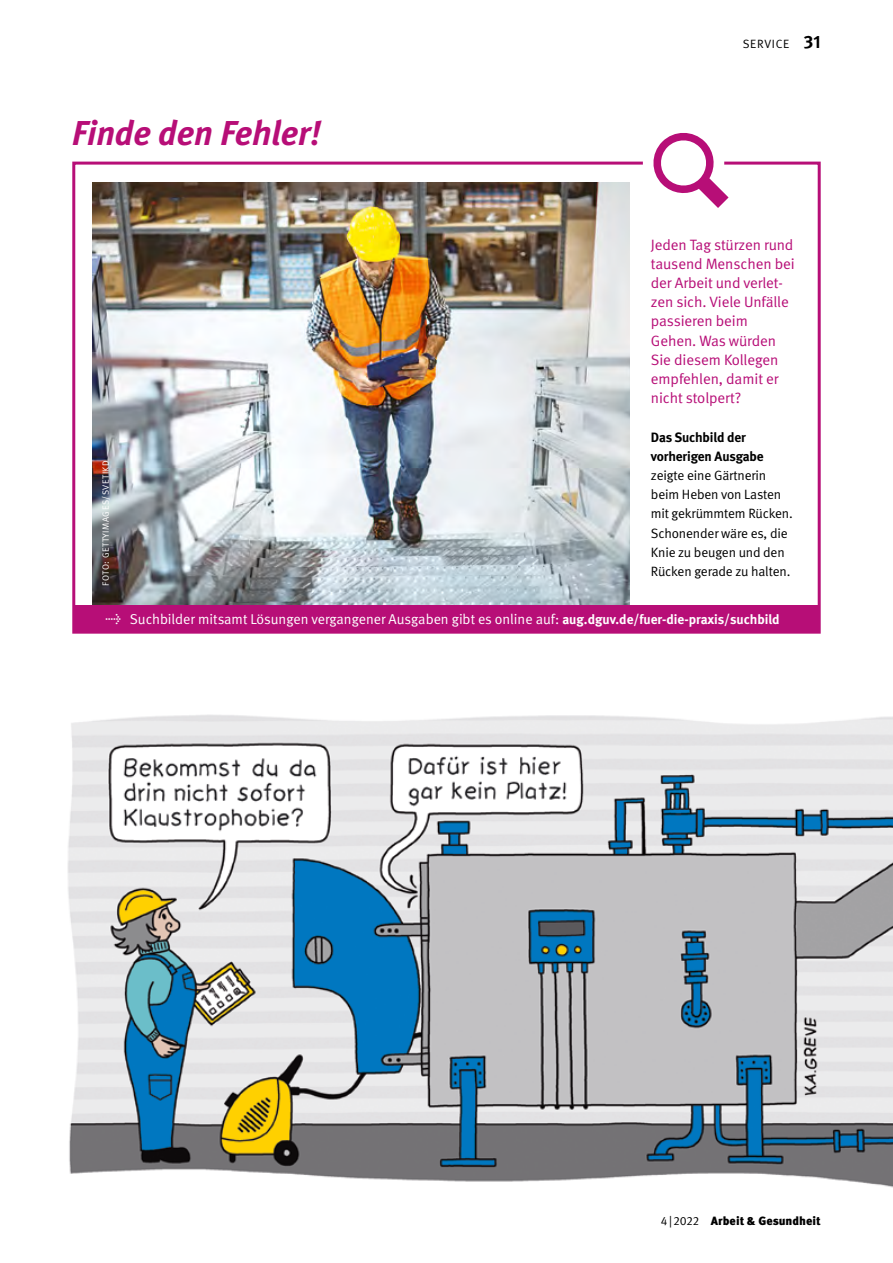
<style>
.page{position:relative;width:893px;height:1263px;background:#fff}
.page>*{position:absolute;margin:0;border:0;box-sizing:border-box;transform-origin:0 0}
._01-Info-Head{font:italic 700 34.5px "DGUV Meta";color:#b70e77}
._04-Info-Text{font:15px/19.2px "DGUV Meta";letter-spacing:-.005em;color:#b70e77}
.Webhinweis-Text{font:14.25px "DGUV Meta";color:#fff}
.Info_Suchbild_Auflös{font:13.5px/19.2px "DGUV Meta";letter-spacing:-.01em;color:#000}
.t1{font:900 12px "Meta Pro";color:#000}
.t2{font:12px "DGUV Meta";letter-spacing:.06em;color:#000}
._06-BU{font:9px "DGUV Meta";letter-spacing:.06em;color:#fff}
.s1{font-weight:700;font-size:18px}
.s2{font-weight:700}
.s3{font-size:18px}
.s4{font-weight:700;font-size:13.5px}
.s5{font-family:"DGUV Meta";font-weight:400}
</style>
<div class="page">
<img style="left:67px;top:714px;width:826px;height:474px">
<img style="left:92px;top:182px;width:537px;height:423px">
<div style="left:72px;top:162px;width:749px;height:472px;border:3px solid #b70e77"></div>
<div style="left:73px;top:605px;width:747px;height:27px;background:#b70e77"></div>
<div style="left:643px;top:122px;width:81px;height:81px;background:#fff;border-radius:50%"></div>
<svg style="left:653px;top:133px;width:75px;height:75px"></svg>
<p class="_01-Info-Head" style="left:72px;top:113px;width:250px">Finde den Fehler!</p>
<p class="t2" style="left:743px;top:37px;width:79px">SERVICE <span class="s1">31</span></p>
<p class="_04-Info-Text" style="left:651px;top:235px;width:145px">Jeden Tag stürzen rund tausend Menschen bei der Arbeit und verlet&shy;zen sich. Viele Unfälle passieren beim<br>Gehen. Was würden<br>Sie diesem Kollegen empfehlen, damit er nicht stolpert?</p>
<p class="Info_Suchbild_Auflös" style="left:651px;top:428px;width:143px"><span class="s2">Das Suchbild der vorherigen Ausgabe </span>zeigte eine Gärtnerin beim Heben von Lasten mit gekrümmtem Rücken.<br>Schonender wäre es, die<br>Knie zu beugen und den<br>Rücken gerade zu halten.</p>
<p class="_06-BU" style="left:101px;top:586px;width:127px;rotate:-90deg">FOTO: GETTYIMAGES/SVETIKD</p>
<p class="Webhinweis-Text" style="left:105px;top:611px;width:676px"><span class="s3">→</span> Suchbilder mitsamt Lösungen vergangener Ausgaben gibt es online auf: <span class="s4">aug.dguv.de/fuer-die-praxis/suchbild</span></p>
<p class="t1" style="left:661px;top:1213px;width:161px"><span class="s5">4|2022</span> Arbeit &amp; Gesundheit</p>
</div>
